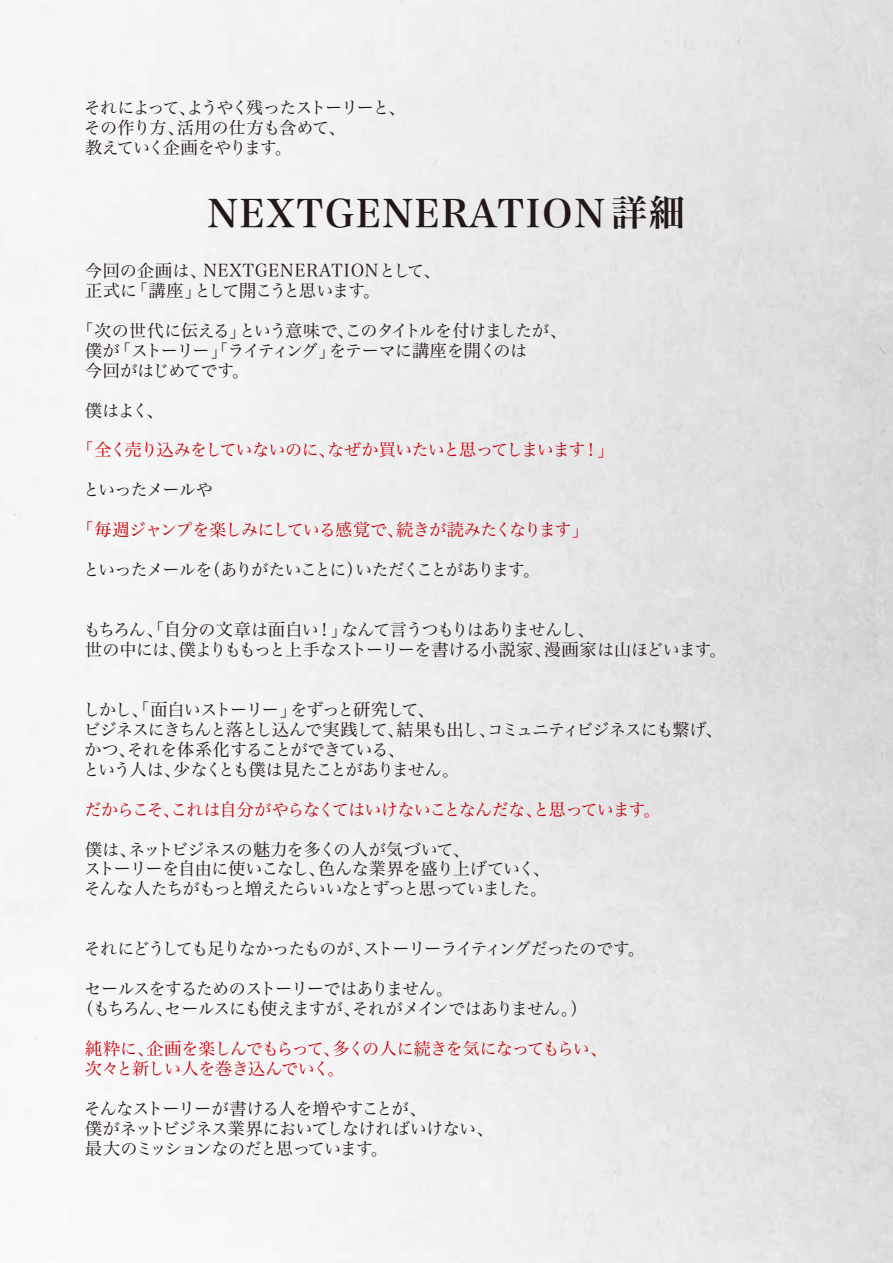
<style>
.page{position:relative;width:893px;height:1263px;background:#fff}
.page>*{position:absolute;margin:0;border:0;box-sizing:border-box;transform-origin:0 0}
.t1{font:37.8px "Hira Min Pro N W6";letter-spacing:.05em;color:#221815}
.t2{font:17.4px "Hira Min Pro N W3";letter-spacing:.05em;color:#221815}
.t3{font:17.1px/20px "Hira Min Pro N W3";letter-spacing:-.06em;color:#221815}
.t4{font:17.1px "Hira Min Pro N W3";letter-spacing:-.06em;color:#c5000b}
.t5{font:17.1px "Hira Min Pro N W3";letter-spacing:-.08em;color:#221815}
.t6{font:17.1px/20px "Hira Min Pro N W3";letter-spacing:-.01em;color:#221815}
.t7{font:17.1px "Hira Min Pro N W3";letter-spacing:.005em;color:#221815}
.t8{font:17.1px/20px "Hira Min Pro N W3";letter-spacing:-.03em;color:#c5000b}
.t9{font:17.1px/20px "Hira Min Pro N W3";letter-spacing:-.04em;color:#221815}
.t10{font:17.1px "Hira Min Pro N W3";letter-spacing:-.135em;color:#221815}
.t11{font:17.1px "Hira Min Pro N W3";letter-spacing:-.015em;color:#221815}
.t12{font:17.1px/20px "Hira Min Pro N W3";letter-spacing:-.02em;color:#221815}
.t13{font:17.1px "Hira Min Pro N W3";letter-spacing:-.105em;color:#221815}
.t14{font:17.1px "Hira Min Pro N W3";letter-spacing:-.085em;color:#221815}
.s1{font-size:36px}
.s2{font-size:17.1px}
</style>
<div class="page">
<p class="t5" style="left:84px;top:93px;width:323px">それによってようやく残ったストーリーと、</p>
<p class="t6" style="left:177px;top:96px;width:170px">、<br>活用の仕方も含めて、</p>
<p class="t3" style="left:84px;top:116px;width:210px">その作り方、<br>教えていく企画をやります。</p>
<h1 class="t1" style="left:208px;top:181px;width:479px">NEXTGENERATION<span class="s1">詳細</span></h1>
<p class="t2" style="left:203px;top:256px;width:239px">NEXTGENERATION<span class="s2">として、</span></p>
<p class="t9" style="left:194px;top:259px;width:188px;text-indent:-109px">今回の企画は、<br>として開こうと思います。</p>
<p class="t3" style="left:131px;top:279px;width:72px">「講座」</p>
<p class="t3" style="left:85px;top:279px;width:54px">正式に</p>
<p class="t7" style="left:76px;top:316px;width:171px">「次の世代に伝える」</p>
<p class="t3" style="left:239px;top:319px;width:330px">という意味でこのタイトルを付けましたが、</p>
<p class="t3" style="left:337px;top:319px;width:19px">、</p>
<p class="t10" style="left:114px;top:336px;width:223px">「ストーリー」「ライティング」</p>
<p class="t11" style="left:329px;top:336px;width:200px">をテーマに講座を開くのは</p>
<p class="t12" style="left:85px;top:339px;width:166px">僕が<br>今回がはじめてです。</p>
<p class="t3" style="left:85px;top:399px;width:80px">僕はよく、</p>
<p class="t4" style="left:76px;top:435px;width:261px">「全く売り込みをしていないのに、</p>
<p class="t3" style="left:83px;top:478px;width:132px">といったメールや</p>
<p class="t4" style="left:327px;top:435px;width:260px">なぜか買いたいと思ってしまいます</p>
<p class="t4" style="left:583px;top:435px;width:33px">!「</p>
<p class="t4" style="left:76px;top:515px;width:329px">「毎週ジャンプを楽しみにしている感覚で、</p>
<p class="t13" style="left:355px;top:555px;width:187px">いただくことがあります。</p>
<p class="t4" style="left:396px;top:515px;width:194px">続きが読みたくなります「</p>
<p class="t14" style="left:204px;top:555px;width:161px">（ありがたいことに）</p>
<p class="t3" style="left:83px;top:558px;width:131px">といったメールを</p>
<p class="t7" style="left:83px;top:615px;width:237px">もちろん、「自分の文章は面白い</p>
<p class="t5" style="left:341px;top:615px;width:255px">なんて言うつもりはありませんし、</p>
<p class="t3" style="left:316px;top:618px;width:33px">！」</p>
<p class="t6" style="left:544px;top:638px;width:184px">漫画家は山ほどいます。</p>
<p class="t3" style="left:179px;top:638px;width:374px">僕よりももっと上手なストーリーを書ける小説家、</p>
<p class="t3" style="left:85px;top:638px;width:103px">世の中には、</p>
<p class="t3" style="left:83px;top:698px;width:215px">しかし、「面白いストーリー」</p>
<p class="t3" style="left:290px;top:698px;width:146px">をずっと研究して、</p>
<p class="t3" style="left:396px;top:718px;width:328px">結果も出しコミュニティビジネスにも繋げ、</p>
<p class="t3" style="left:84px;top:718px;width:323px;text-align:right">ビジネスにきちんと落とし込んで実践して、それを体系化することができている、</p>
<p class="t3" style="left:479px;top:718px;width:19px">、</p>
<p class="t3" style="left:85px;top:738px;width:53px">かつ、</p>
<p class="t3" style="left:83px;top:758px;width:100px">という人は、</p>
<p class="t4" style="left:84px;top:794px;width:578px">だからこそこれは自分がやらなくてはいけないことなんだなと思っています。</p>
<p class="t3" style="left:173px;top:758px;width:287px">少なくとも僕は見たことがありません。</p>
<p class="t4" style="left:163px;top:794px;width:19px">、</p>
<p class="t3" style="left:128px;top:837px;width:343px">ネットビジネスの魅力を多くの人が気づいて、</p>
<p class="t4" style="left:525px;top:794px;width:19px">、</p>
<p class="t3" style="left:85px;top:837px;width:53px">僕は、</p>
<p class="t6" style="left:318px;top:857px;width:233px">色んな業界を盛り上げていく、</p>
<p class="t3" style="left:84px;top:857px;width:465px">ストーリーを自由に使いこなし、<br>そんな人たちがもっと増えたらいいなとずっと思っていました。</p>
<p class="t3" style="left:363px;top:937px;width:284px">ストーリーライティングだったのです。</p>
<p class="t3" style="left:84px;top:937px;width:289px">それにどうしても足りなかったものが、</p>
<p class="t3" style="left:352px;top:977px;width:237px;text-indent:-267px">セールスをするためのストーリーではありません。<br>それがメインではありません (。</p>
<p class="t3" style="left:76px;top:997px;width:98px">（もちろん、</p>
<p class="t3" style="left:165px;top:997px;width:197px">セールスにも使えますが、</p>
<p class="t4" style="left:146px;top:1034px;width:195px">企画を楽しんでもらって、</p>
<p class="t4" style="left:332px;top:1034px;width:276px">多くの人に続きを気になってもらい、</p>
<p class="t8" style="left:85px;top:1037px;width:261px">純粋に、<br>次々と新しい人を巻き込んでいく。</p>
<p class="t3" style="left:84px;top:1097px;width:411px">そんなストーリーが書ける人を増やすことが、<br>僕がネットビジネス業界においてしなければいけない、最大のミッションなのだと思っています。</p>
</div>
